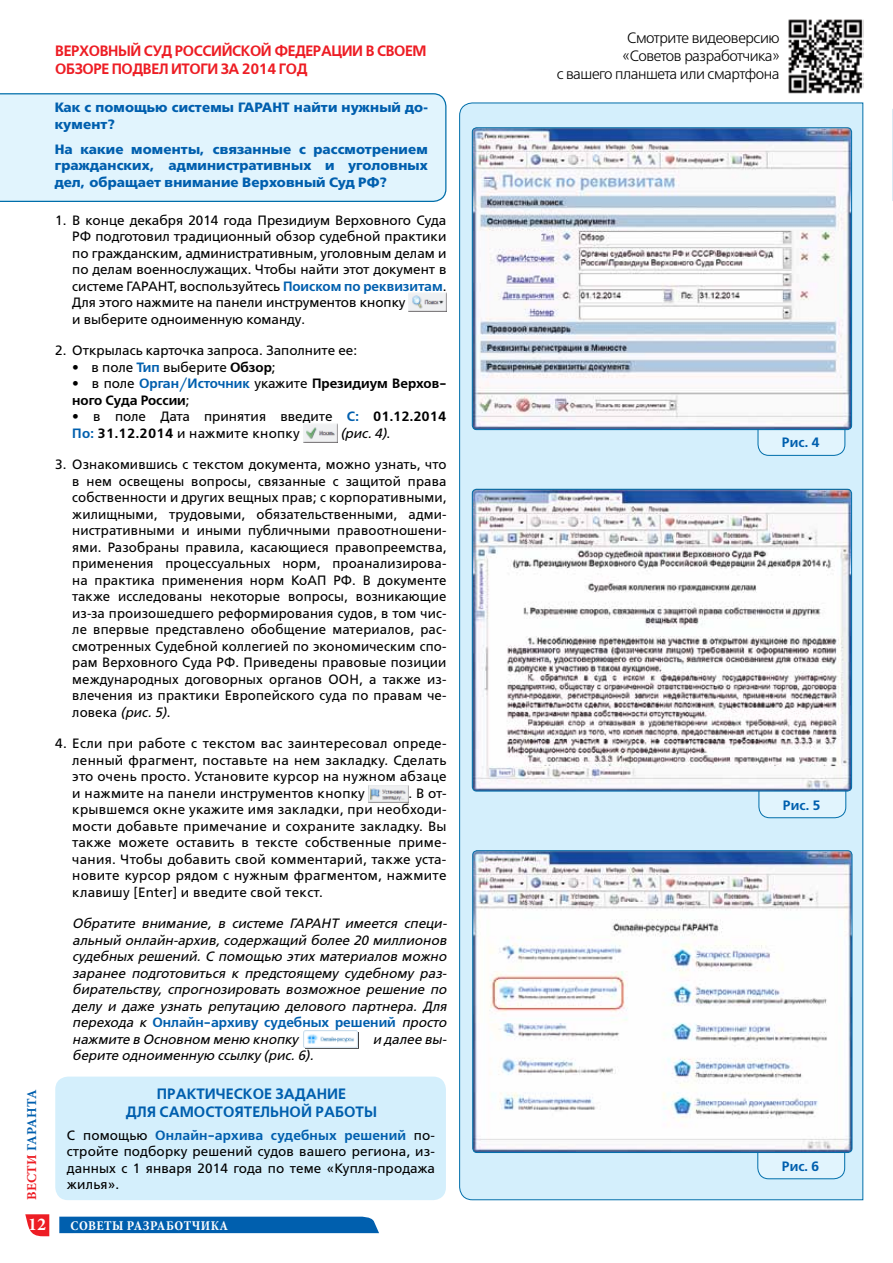
<style>
.page{position:relative;width:893px;height:1263px;background:#fff}
.page>*{position:absolute;margin:0;border:0;box-sizing:border-box;transform-origin:0 0}
.t1{font:700 18px "Minion Pro";color:#fff}
.t2{font:300 15px/18px "Free Set";letter-spacing:-.03em;color:#000;text-align:right}
.t3{font:600 15px "Free Set";letter-spacing:-.03em;color:#ed1d24}
.t4{font:600 15px "Free Set";color:#005fae}
.t5{font:13.5px/16.5px "Free Set";color:#000;text-align:justify}
.t6{font:italic 13.5px/16.5px "Free Set";color:#000;text-align:justify}
.t7{font:700 13.5px/25px "Free Set";letter-spacing:.01em;color:#005fae}
.t8{font:600 13.5px/16.5px "Free Set";color:#000}
.t9{font:700 condensed 13.5px "Minion Pro";letter-spacing:.03em;color:#fff}
.t10{font:600 13.5px "Free Set";color:#005fae}
.t11{font:700 13.5px "Minion Pro";color:#005fae}
.s1{font-weight:600;color:#005fae}
.s2{font-weight:600}
.s3{font-weight:400}
.s4{color:#005fae}
.s5{font-style:normal}
.s6{font-style:italic}
.s7{font-weight:600;font-style:normal;color:#005fae}
.s8{color:#ed1d24}
</style>
<div class="page">
<svg style="left:25px;top:1214px;width:24px;height:22px"></svg>
<div style="left:59px;top:1217px;width:320px;height:16px;background:#005fae"></div>
<svg style="left:892px;top:109px;width:1px;height:92px"></svg>
<div style="left:0;top:93px;width:447px;height:109px;background:#e1f4fd"></div>
<div style="left:55px;top:1076px;width:391px;height:124px;background:#d4effc;border-radius:13px"></div>
<img style="left:409px;top:293px;width:37px;height:19px">
<img style="left:303px;top:423px;width:34px;height:19px">
<img style="left:369px;top:785px;width:39px;height:17px">
<div style="left:305px;top:1032px;width:54px;height:16px;background:#d8e6f1"></div>
<img style="left:304px;top:1030px;width:53px;height:17px">
<svg style="left:459px;top:102px;width:405px;height:1098px;background:#cceaf8"></svg>
<div style="left:758px;top:405px;width:87px;height:50px;background:#e1f4fd;border-radius:11px"></div>
<div style="left:758px;top:405px;width:87px;height:51px;border:1px solid #006eaa;border-radius:11px"></div>
<div style="left:759px;top:767px;width:87px;height:51px;background:#e1f4fd;border-radius:11px"></div>
<div style="left:759px;top:767px;width:87px;height:51px;border:1px solid #006eaa;border-radius:11px"></div>
<div style="left:758px;top:1128px;width:87px;height:51px;background:#e1f4fd;border-radius:11px"></div>
<div style="left:757px;top:1128px;width:88px;height:51px;border:1px solid #006eaa;border-radius:11px"></div>
<img style="left:472px;top:128px;width:380px;height:302px">
<div style="left:472px;top:127px;width:380px;height:303px;border:1px solid #006eaa;border-radius:4px"></div>
<img style="left:472px;top:489px;width:380px;height:302px">
<div style="left:472px;top:489px;width:380px;height:302px;border:1px solid #006eaa;border-radius:4px"></div>
<img style="left:474px;top:851px;width:378px;height:301px">
<div style="left:472px;top:850px;width:380px;height:303px;border:1px solid #006eaa;border-radius:4px"></div>
<img style="left:788px;top:19px;width:75px;height:75px">
<p class="t3" style="left:55px;top:42px;width:11px">ВЕРХОВНЫЙ</p>
<p class="t3" style="left:144px;top:42px;width:11px">СУД</p>
<p class="t3" style="left:175px;top:42px;width:213px">Российской Федерации В СВОЕМ</p>
<p class="t3" style="left:55px;top:60px;width:10px">ОБЗОРЕ</p>
<p class="t3" style="left:112px;top:60px;width:11px">ПОДВЕЛ</p>
<p class="t3" style="left:171px;top:60px;width:11px">ИТОГИ</p>
<p class="t3" style="left:221px;top:60px;width:69px">ЗА 2014 ГОД</p>
<p class="t7" style="left:55px;top:95px;width:193px">Как с помощью системы ГАРАНТ</p>
<p class="t7" style="left:294px;top:95px;width:135px">найти нужный до-</p>
<p class="t7" style="left:55px;top:112px;width:375px">кумент?<br>На какие моменты, связанные с рассмотрением</p>
<p class="t7" style="left:55px;top:157px;width:375px;line-height:16.5px">гражданских, административных и уголовных дел, обращает внимание Верховный Суд РФ?</p>
<p class="t5" style="left:72px;top:212px;width:376px;text-align:left;text-indent:-17px">1. В конце декабря 2014 года Президиум Верховного Суда РФ подготовил традиционный обзор судебной практики по гражданским, административным, уголовным делам и по делам военнослужащих. Чтобы найти этот документ в системе ГАРАНТ, воспользуйтесь <span class="s1">Поиском по реквизитам</span>.<br>Для этого нажмите на панели инструментов кнопку<br>и выберите одноименную команду.</p>
<p class="t5" style="left:55px;top:342px;width:303px">2. Открылась карточка запроса. Заполните ее:</p>
<p class="t5" style="left:72px;top:359px;width:205px">• в поле <span class="s1">Тип</span> выберите <span class="s2">Обзор</span>;</p>
<p class="t8" style="left:72px;top:376px;width:376px"><span class="s3">• в поле</span> <span class="s4">Орган/Источник</span> <span class="s3">укажите</span> Президиум Верхов&shy;ного Суда России<span class="s3">;</span></p>
<p class="t5" style="left:72px;top:408px;width:376px">• в поле Дата принятия введите <span class="s1">С:</span> <span class="s2">01.12.2014<br></span><span class="s1">По:</span> <span class="s2">31.12.2014</span> и нажмите кнопку</p>
<p class="t6" style="left:340px;top:425px;width:51px">(рис. 4)<span class="s5">.</span></p>
<p class="t5" style="left:72px;top:456px;width:376px;text-indent:-17px">3. Ознакомившись с текстом документа, можно узнать, что в нем освещены вопросы, связанные с защитой права собственности и других вещных прав; с корпоративными, жилищными, трудовыми, обязательственными, адми&shy;нистративными и иными публичными правоотношени&shy;ями. Разобраны правила, касающиеся правопреемства, применения процессуальных норм, проанализирова&shy;на практика применения норм КоАП РФ. В документе также исследованы некоторые вопросы, возникающие из-за произошедшего реформирования судов, в том чис&shy;ле впервые представлено обобщение материалов, рас&shy;смотренных Судебной коллегией по экономическим спо&shy;рам Верховного Суда РФ. Приведены правовые позиции международных договорных органов ООН, а также из&shy;влечения из практики Европейского суда по правам че&shy;ловека <span class="s6">(рис. 5)</span>.</p>
<p class="t5" style="left:72px;top:735px;width:376px;text-indent:-17px">4. Если при работе с текстом вас заинтересовал опреде&shy;ленный фрагмент, поставьте на нем закладку. Сделать это очень просто. Установите курсор на нужном абзаце и нажмите на панели инструментов кнопку</p>
<p class="t5" style="left:72px;top:785px;width:376px;text-indent:336px">. В от&shy;крывшемся окне укажите имя закладки, при необходи&shy;мости добавьте примечание и сохраните закладку. Вы также можете оставить в тексте собственные приме&shy;чания. Чтобы добавить свой комментарий, также уста&shy;новите курсор рядом с нужным фрагментом, нажмите клавишу [Enter] и введите свой текст.</p>
<p class="t6" style="left:72px;top:915px;width:376px">Обратите внимание, в системе ГАРАНТ имеется специ&shy;альный онлайн-архив, содержащий более 20 миллионов судебных решений. С помощью этих материалов можно заранее подготовиться к предстоящему судебному раз&shy;бирательству, спрогнозировать возможное решение по делу и даже узнать репутацию делового партнера. Для перехода к <span class="s7">Онлайн-архиву судебных решений</span> просто нажмите в Основном меню кнопку</p>
<p class="t6" style="left:373px;top:1031px;width:76px">и далее вы-</p>
<p class="t6" style="left:72px;top:1047px;width:243px">берите одноименную ссылку (рис. 6).</p>
<p class="t11" style="left:22px;top:1200px;width:111px;rotate:-90deg"><span class="s8">вести</span> гаранта</p>
<h1 class="t1" style="left:28px;top:1211px;width:19px">12</h1>
<p class="t4" style="left:157px;top:1085px;width:11px">ПРАКТИЧЕСК</p>
<p class="t4" style="left:253px;top:1085px;width:34px">оЕ ЗАДАНИ</p>
<p class="t4" style="left:338px;top:1085px;width:9px">е</p>
<p class="t4" style="left:126px;top:1103px;width:11px">ДЛЯ</p>
<p class="t4" style="left:159px;top:1103px;width:12px">САМОСТОЯТЕЛЬНОЙ</p>
<p class="t4" style="left:315px;top:1103px;width:11px">РАБОТЫ</p>
<p class="t5" style="left:67px;top:1127px;width:370px">С помощью <span class="s1">Онлайн-архива судебных решений</span> по&shy;стройте подборку решений судов вашего региона, из&shy;данных с 1 января 2014 года по теме «Купля-продажа жилья».</p>
<p class="t9" style="left:71px;top:1216px;width:159px">СОВЕТЫ РАЗРАБОТЧИКА</p>
<p class="t2" style="left:557px;top:29px;width:224px">Смотрите видеоверсию<br>«Советов разработчика»<br>с вашего планшета или смартфона</p>
<p class="t10" style="left:782px;top:434px;width:39px">Рис. 4</p>
<p class="t10" style="left:783px;top:797px;width:39px">Рис. 5</p>
<p class="t10" style="left:782px;top:1158px;width:39px">Рис. 6</p>
</div>
